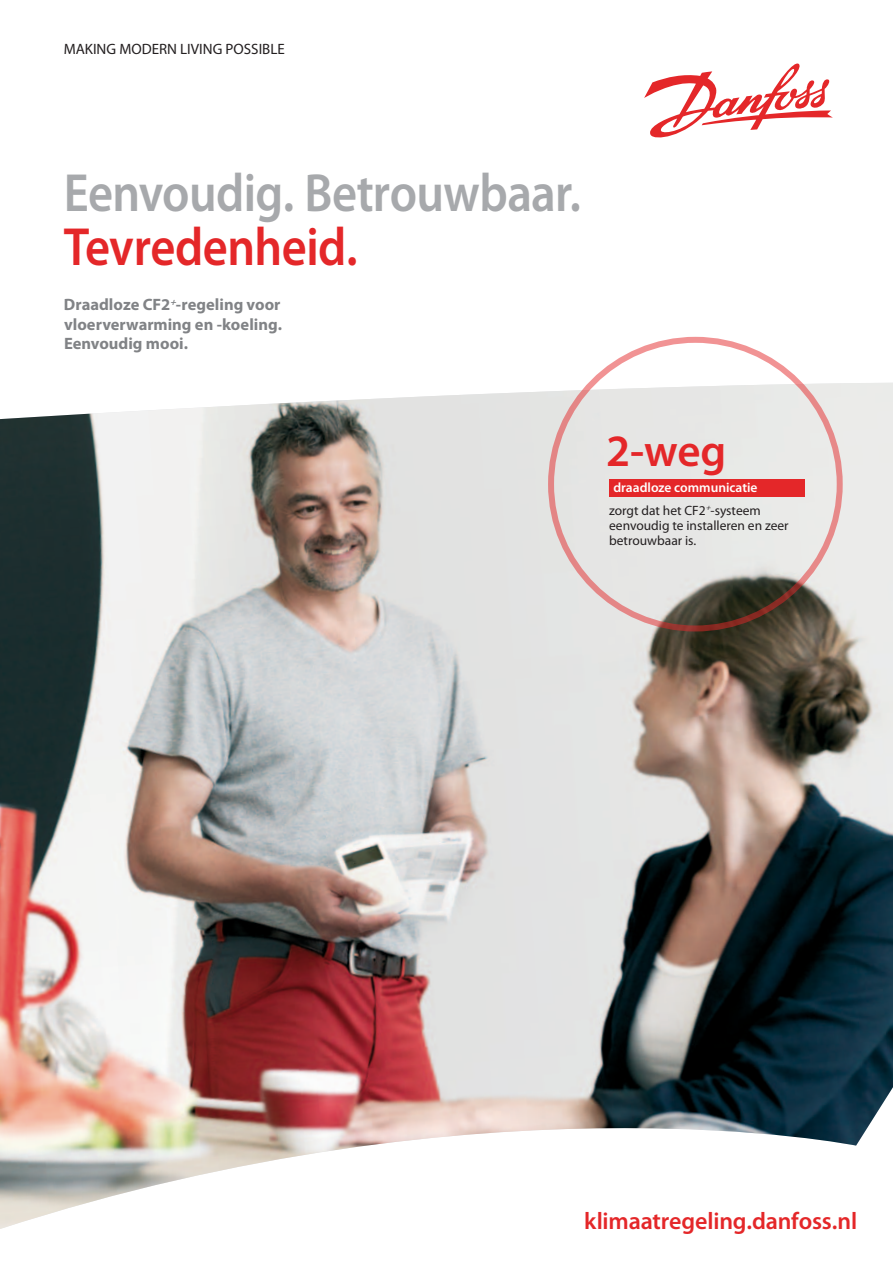
<style>
.page{position:relative;width:893px;height:1263px;background:#fff}
.page>*{position:absolute;margin:0;border:0;box-sizing:border-box;transform-origin:0 0}
.t1{font:600 54px "Myriad Pro";letter-spacing:-.015em;color:#a7a9ac;scale:.9 1}
.t2{font:600 54px "Myriad Pro";letter-spacing:-.01em;color:#e42729;scale:.9 1}
.t3{font:600 45px "Myriad Pro";color:#e42729}
.t4{font:600 24px "Myriad Pro";letter-spacing:-.01em;color:#e42729}
.t5{font:700 16.5px/19.5px "Myriad Pro";color:#818386;text-align:justify}
.t6{font:15px "Myriad Pro";color:#231f20}
.t7{font:13.5px/22.6px "Myriad Pro";color:#231f20;text-align:center}
.s1{font-weight:600;color:#fff}
</style>
<div class="page">
<img style="left:0;top:383px;width:893px;height:846px">
<div style="left:609px;top:479px;width:196px;height:17px;background:#e42729"></div>
<svg style="left:644px;top:63px;width:189px;height:75px"></svg>
<p class="t6" style="left:64px;top:39px;width:223px">MAKING MODERN LIVING POSSIBLE</p>
<h1 class="t1" style="left:64px;top:158px;width:576px">Eenvoudig. Betrouwbaar.</h1>
<h1 class="t2" style="left:64px;top:212px;width:328px">Tevredenheid.</h1>
<p class="t5" style="left:64px;top:294px;width:219px">Draadloze CF2<sup>+</sup>-regeling voor vloerverwarming en -koeling.<br>Eenvoudig mooi.</p>
<h2 class="t3" style="left:606px;top:423px;width:122px">2-weg</h2>
<p class="t7" style="left:609px;top:476px;width:153px"><span class="s1">draadloze communicatie </span>zorgt dat het CF2<sup>+</sup>-systeem</p>
<p class="t7" style="left:609px;top:518px;width:181px;line-height:15px;text-align:left">eenvoudig te installeren en zeer betrouwbaar is.</p>
<h3 class="t4" style="left:584px;top:1205px;width:274px">klimaatregeling.danfoss.nl</h3>
</div>
